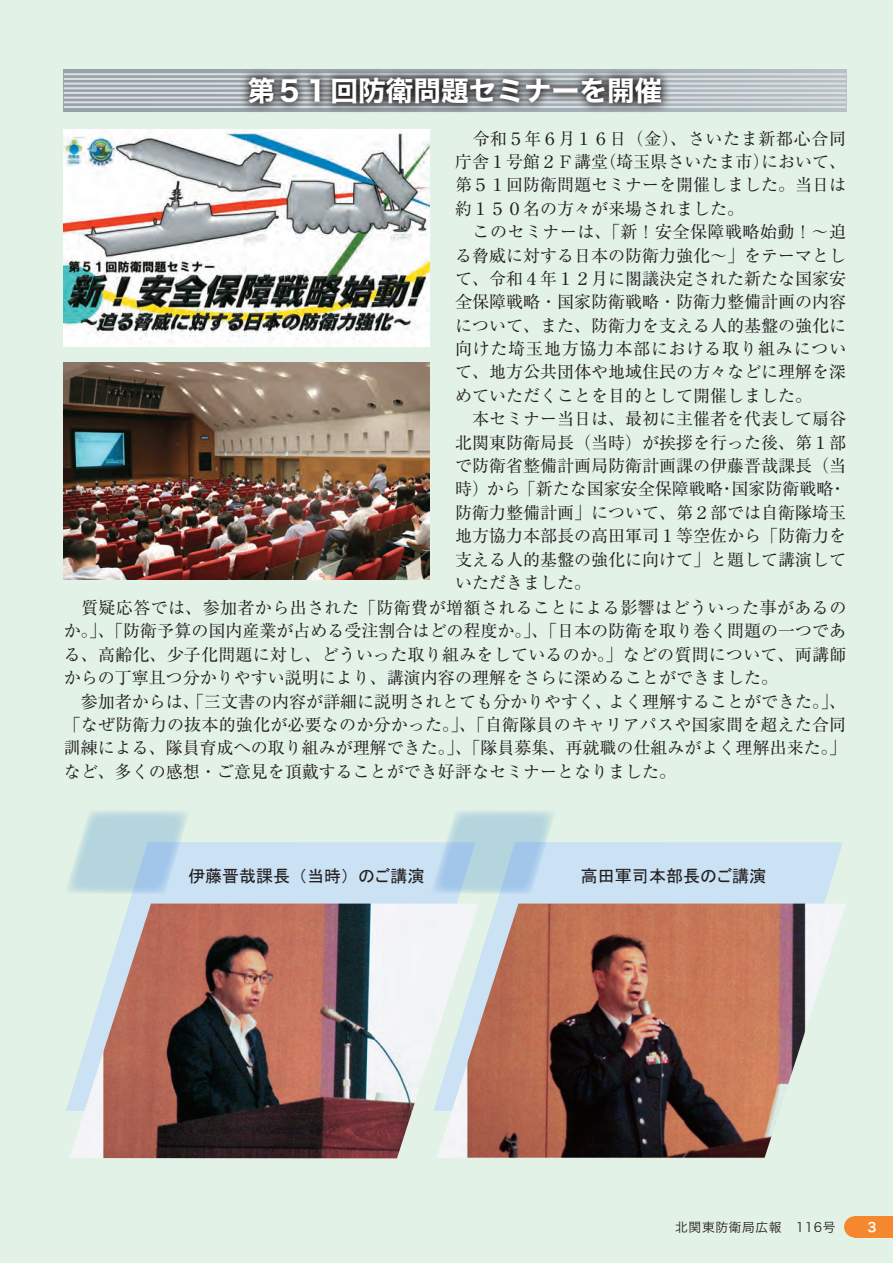
<style>
.page{position:relative;width:893px;height:1263px;background:#e3f2e7}
.page>*{position:absolute;margin:0;border:0;box-sizing:border-box;transform-origin:0 0}
.t1{font:27.6px "Hiragino Sans W7";color:#fff}
.t2{font:16.95px/23.4px "Ryumin Pro";color:#231f20}
.t3{font:16.95px "MS P Gothic";color:#231f20}
.t4{font:12.75px "Hiragino Sans W3";letter-spacing:.05em;color:#231f20}
.t5{font:12.75px "Hiragino Sans W6";color:#fff}
</style>
<div class="page">
<img style="left:64px;top:130px;width:365px;height:216px">
<img style="left:64px;top:362px;width:365px;height:217px">
<svg style="left:64px;top:69px;width:782px;height:43px;background:#a7b2b9"></svg>
<hr style="left:64px;top:73px;width:782px;height:2px;background:#dcdddf">
<hr style="left:64px;top:78px;width:782px;height:2px;background:#dcdddf">
<hr style="left:64px;top:83px;width:782px;height:2px;background:#dcdddf">
<hr style="left:64px;top:87px;width:782px;height:2px;background:#dcdddf">
<hr style="left:64px;top:92px;width:782px;height:2px;background:#dcdddf">
<hr style="left:64px;top:97px;width:782px;height:2px;background:#dcdddf">
<hr style="left:64px;top:101px;width:782px;height:2px;background:#dcdddf">
<hr style="left:64px;top:106px;width:782px;height:2px;background:#dcdddf">
<svg style="left:238px;top:69px;width:433px;height:43px;background:#74777b"></svg>
<svg style="left:66px;top:842px;width:367px;height:269px;background:#cce2f3"></svg>
<svg style="left:66px;top:811px;width:124px;height:83px;background:#bcd9e2"></svg>
<div style="left:433px;top:842px;width:410px;height:61px;background:#cbe1f4"></div>
<img style="left:69px;top:903px;width:368px;height:255px">
<img style="left:437px;top:903px;width:409px;height:255px">
<svg style="left:430px;top:811px;width:126px;height:83px;background:#b8d6e5"></svg>
<div style="left:844px;top:1216px;width:21px;height:21px;background:#f5882e;border-radius:50%"></div>
<div style="left:855px;top:1216px;width:38px;height:21px;background:#f5882e"></div>
<h1 class="t1" style="left:248px;top:69px;width:416px">第５１回防衛問題セミナーを開催</h1>
<p class="t2" style="left:455px;top:125px;width:393px">　令和５年６月１６日（金）、さいたま新都心合同庁舎１号館２Ｆ講堂（埼玉県さいたま市）において、第５１回防衛問題セミナーを開催しました。当日は約１５０名の方々が来場されました。<br>　このセミナーは、「新！安全保障戦略始動！～迫る脅威に対する日本の防衛力強化～」をテーマとして、令和４年１２月に閣議決定された新たな国家安全保障戦略・国家防衛戦略・防衛力整備計画の内容について、また、防衛力を支える人的基盤の強化に向けた埼玉地方協力本部における取り組みについて、地方公共団体や地域住民の方々などに理解を深めていただくことを目的として開催しました。<br>　本セミナー当日は、最初に主催者を代表して扇谷北関東防衛局長（当時）が挨拶を行った後、第１部で防衛省整備計画局防衛計画課の伊藤晋哉課長（当時）から「新たな国家安全保障戦略・国家防衛戦略・防衛力整備計画」について、第２部では自衛隊埼玉地方協力本部長の高田軍司１等空佐から「防衛力を支える人的基盤の強化に向けて」と題して講演していただきました。</p>
<p class="t2" style="left:64px;top:595px;width:784px">　質疑応答では、参加者から出された「防衛費が増額されることによる影響はどういった事があるのか。」、「防衛予算の国内産業が占める受注割合はどの程度か。」、「日本の防衛を取り巻く問題の一つである、高齢化、少子化問題に対し、どういった取り組みをしているのか。」などの質問について、両講師からの丁寧且つ分かりやすい説明により、講演内容の理解をさらに深めることができました。<br>　参加者からは、「三文書の内容が詳細に説明されとても分かりやすく、よく理解することができた。」、「なぜ防衛力の抜本的強化が必要なのか分かった。」、「自衛隊員のキャリアパスや国家間を超えた合同訓練による、隊員育成への取り組みが理解できた。」、「隊員募集、再就職の仕組みがよく理解出来た。」など、多くの感想・ご意見を頂戴することができ好評なセミナーとなりました。</p>
<p class="t3" style="left:188px;top:867px;width:238px">伊藤晋哉課長（当時）のご講演</p>
<p class="t3" style="left:581px;top:867px;width:187px">高田軍司本部長のご講演</p>
<p class="t4" style="left:675px;top:1215px;width:162px">北関東防衛局広報　116号</p>
<p class="t5" style="left:867px;top:1215px;width:11px">3</p>
</div>
